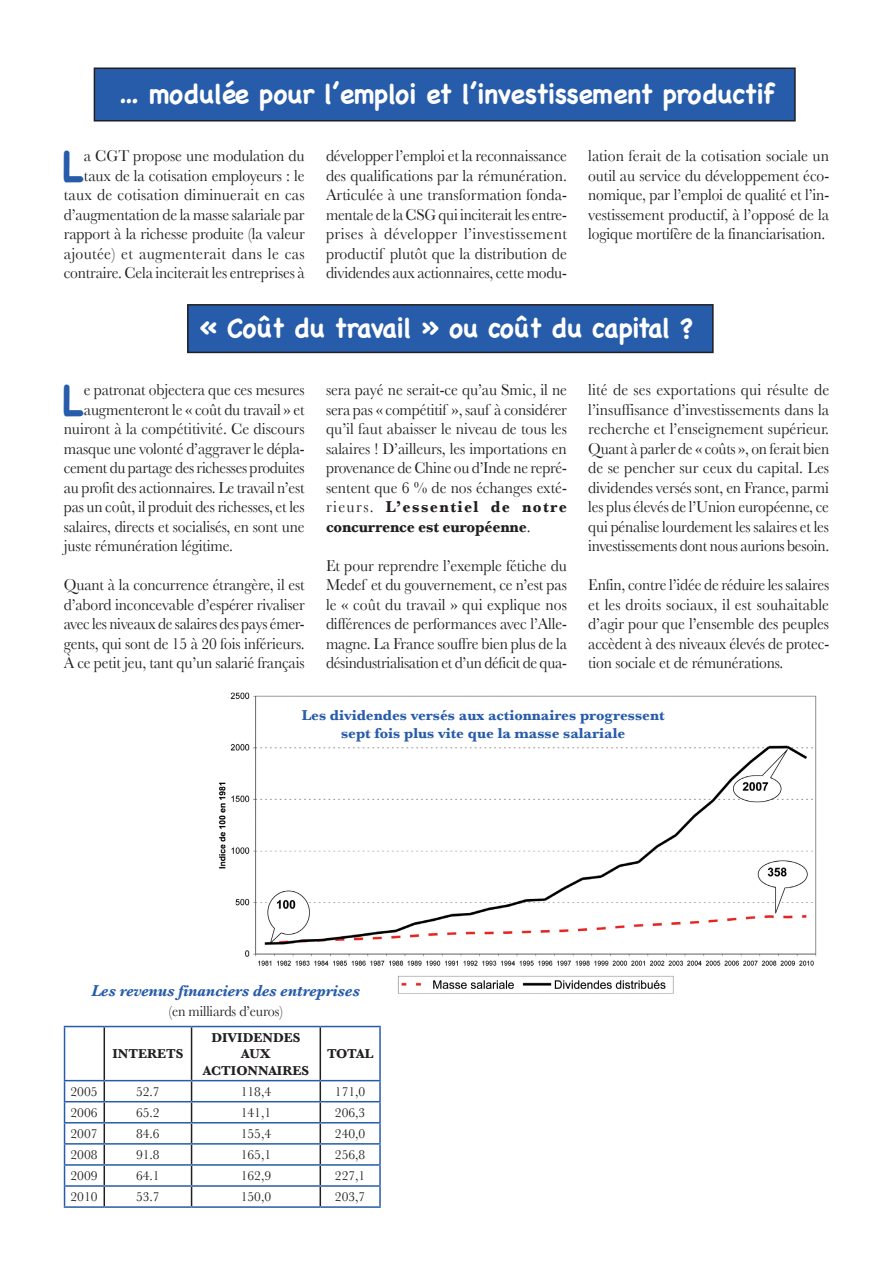
<style>
.page{position:relative;width:893px;height:1263px;background:#fff}
.page>*{position:absolute;margin:0;border:0;box-sizing:border-box;transform-origin:0 0}
.texte{font:700 44.1px "Chalkboard";color:#275caa;scale:.94 1}
.titre_fiche{font:700 27px "Chalkboard";letter-spacing:-.015em;color:#fff}
.texte-2{font:16.5px/19.5px "Baskerville";letter-spacing:-.01em;color:#231f20;text-align:justify;scale:.94 1}
.texte-3{font:16.5px/19.5px "Baskerville";letter-spacing:-.01em;color:#231f20;text-align:justify;scale:.95 1}
.texte-4{font:16.5px "Baskerville";letter-spacing:-.01em;color:#231f20;scale:.93 1}
.texte-5{font:italic 700 16.5px "Baskerville";letter-spacing:-.01em;color:#275caa;scale:.94 1}
.t1{font:700 15px/18px "Baskerville";color:#275caa;text-align:center}
.texte-6{font:15px "Baskerville";letter-spacing:-.01em;color:#231f20;scale:.94 1}
.t2{font:13.5px "Baskerville";color:#231f20}
.t3{font:700 13.5px/16.5px "Baskerville";color:#231f20;text-align:center}
.s1{font-weight:700}
</style>
<div class="page">
<div style="left:188px;top:305px;width:525px;height:47px;background:#275caa"></div>
<div style="left:187px;top:304px;width:527px;height:49px;border:2px solid #231f20"></div>
<div style="left:94px;top:68px;width:701px;height:53px;background:#275caa"></div>
<div style="left:94px;top:68px;width:702px;height:54px;border:2px solid #231f20"></div>
<img style="left:219px;top:692px;width:598px;height:302px">
<hr style="left:104px;top:1027px;width:1px;height:53px;background:#231f20">
<hr style="left:191px;top:1027px;width:1px;height:53px;background:#231f20">
<hr style="left:320px;top:1027px;width:1px;height:53px;background:#231f20">
<svg style="left:104px;top:1081px;width:1px;height:125px"></svg>
<svg style="left:191px;top:1081px;width:1px;height:125px"></svg>
<svg style="left:320px;top:1081px;width:1px;height:125px"></svg>
<hr style="left:64px;top:1026px;width:40px;height:1px;background:#275caa">
<hr style="left:64px;top:1027px;width:1px;height:53px;background:#275caa">
<hr style="left:104px;top:1026px;width:88px;height:1px;background:#275caa">
<hr style="left:192px;top:1026px;width:128px;height:1px;background:#275caa">
<hr style="left:320px;top:1026px;width:61px;height:1px;background:#275caa">
<hr style="left:379px;top:1027px;width:2px;height:53px;background:#275caa">
<hr style="left:64px;top:1080px;width:40px;height:1px;background:#275caa">
<hr style="left:104px;top:1080px;width:88px;height:1px;background:#275caa">
<hr style="left:192px;top:1080px;width:128px;height:1px;background:#275caa">
<hr style="left:320px;top:1080px;width:61px;height:1px;background:#275caa">
<hr style="left:379px;top:1081px;width:2px;height:20px;background:#275caa">
<hr style="left:64px;top:1101px;width:40px;height:1px;background:#275caa">
<hr style="left:104px;top:1101px;width:88px;height:1px;background:#275caa">
<hr style="left:192px;top:1101px;width:128px;height:1px;background:#275caa">
<hr style="left:320px;top:1101px;width:61px;height:1px;background:#275caa">
<hr style="left:379px;top:1102px;width:2px;height:20px;background:#275caa">
<hr style="left:64px;top:1122px;width:40px;height:1px;background:#275caa">
<hr style="left:104px;top:1122px;width:88px;height:1px;background:#275caa">
<hr style="left:192px;top:1122px;width:128px;height:1px;background:#275caa">
<hr style="left:320px;top:1122px;width:61px;height:1px;background:#275caa">
<hr style="left:379px;top:1123px;width:2px;height:20px;background:#275caa">
<hr style="left:64px;top:1143px;width:40px;height:1px;background:#275caa">
<hr style="left:104px;top:1143px;width:88px;height:1px;background:#275caa">
<hr style="left:192px;top:1143px;width:128px;height:1px;background:#275caa">
<hr style="left:320px;top:1143px;width:61px;height:1px;background:#275caa">
<hr style="left:379px;top:1144px;width:2px;height:20px;background:#275caa">
<hr style="left:64px;top:1164px;width:40px;height:2px;background:#275caa">
<hr style="left:104px;top:1164px;width:88px;height:2px;background:#275caa">
<hr style="left:192px;top:1164px;width:128px;height:2px;background:#275caa">
<hr style="left:320px;top:1164px;width:61px;height:2px;background:#275caa">
<hr style="left:64px;top:1185px;width:40px;height:2px;background:#275caa">
<svg style="left:64px;top:1081px;width:1px;height:125px"></svg>
<hr style="left:104px;top:1185px;width:88px;height:2px;background:#275caa">
<hr style="left:192px;top:1185px;width:128px;height:2px;background:#275caa">
<hr style="left:320px;top:1185px;width:61px;height:2px;background:#275caa">
<svg style="left:379px;top:1166px;width:2px;height:40px"></svg>
<hr style="left:64px;top:1206px;width:40px;height:2px;background:#275caa">
<hr style="left:104px;top:1206px;width:88px;height:2px;background:#275caa">
<hr style="left:192px;top:1206px;width:128px;height:2px;background:#275caa">
<hr style="left:320px;top:1206px;width:61px;height:2px;background:#275caa">
<p class="titre_fiche" style="left:118px;top:78px;width:658px">… modulée pour l’emploi et l’investissement productif</p>
<p class="texte-2" style="left:64px;top:146px;width:258px;text-align:right">a CGT propose une modulation du taux de la cotisation employeurs : le taux de cotisation diminuerait en cas d’augmentation de la masse salariale par rapport à la richesse produite (la valeur ajoutée) et augmenterait dans le cas contraire. Cela inciterait les entreprises à</p>
<p class="texte-2" style="left:326px;top:146px;width:258px">développer l’emploi et la reconnaissance des qualifications par la rémunération.<br>Articulée à une transformation fonda&shy;mentale de la CSG qui inciterait les entre&shy;prises à développer l’investissement productif plutôt que la distribution de dividendes aux actionnaires, cette modu-</p>
<p class="texte-3" style="left:588px;top:146px;width:255px">lation ferait de la cotisation sociale un outil au service du développement éco&shy;nomique, par l’emploi de qualité et l’in&shy;vestissement productif, à l’opposé de la logique mortifère de la financiarisation.</p>
<p class="titre_fiche" style="left:199px;top:312px;width:496px">« Coût du travail » ou coût du capital ?</p>
<p class="texte" style="left:62px;top:374px;width:25px">L</p>
<p class="texte-2" style="left:84px;top:380px;width:236px">e patronat objectera que ces mesures</p>
<p class="texte" style="left:62px;top:140px;width:25px">L</p>
<p class="texte-2" style="left:326px;top:380px;width:258px">sera payé ne serait-ce qu’au Smic, il ne sera pas « compétitif », sauf à considérer qu’il faut abaisser le niveau de tous les salaires ! D’ailleurs, les importations en provenance de Chine ou d’Inde ne repré&shy;sentent que 6 % de nos échanges exté&shy;rieurs. <span class="s1">L’essentiel de notre concurrence est européenne</span>.</p>
<p class="texte-2" style="left:326px;top:556px;width:258px">Et pour reprendre l’exemple fétiche du Medef et du gouvernement, ce n’est pas le « coût du travail » qui explique nos différences de performances avec l’Alle&shy;magne. La France souffre bien plus de la désindustrialisation et d’un déficit de qua-</p>
<p class="texte-3" style="left:588px;top:380px;width:255px">lité de ses exportations qui résulte de l’insuffisance d’investissements dans la recherche et l’enseignement supérieur.<br>Quant à parler de « coûts », on ferait bien de se pencher sur ceux du capital. Les dividendes versés sont, en France, parmi les plus élevés de l’Union européenne, ce qui pénalise lourdement les salaires et les investissements dont nous aurions besoin.</p>
<p class="texte-2" style="left:588px;top:575px;width:258px">Enfin, contre l’idée de réduire les salaires et les droits sociaux, il est souhaitable d’agir pour que l’ensemble des peuples accèdent à des niveaux élevés de protec&shy;tion sociale et de rémunérations.</p>
<p class="texte-2" style="left:84px;top:400px;width:236px">augmenteront le « coût du travail » et</p>
<p class="texte-3" style="left:64px;top:419px;width:255px">nuiront à la compétitivité. Ce discours</p>
<p class="texte-2" style="left:64px;top:439px;width:258px">masque une volonté d’aggraver le dépla-</p>
<p class="texte-4" style="left:64px;top:458px;width:261px">cement du partage des richesses produites</p>
<p class="texte-2" style="left:64px;top:478px;width:258px">au profit des actionnaires. Le travail n’est</p>
<p class="texte-2" style="left:64px;top:497px;width:258px">pas un coût, il produit des richesses, et les</p>
<p class="texte-2" style="left:64px;top:517px;width:258px">salaires, directs et socialisés, en sont une</p>
<p class="texte-2" style="left:64px;top:536px;width:182px">juste rémunération légitime.</p>
<p class="texte-2" style="left:64px;top:575px;width:258px">Quant à la concurrence étrangère, il est d’abord inconcevable d’espérer rivaliser avec les niveaux de salaires des pays émer&shy;gents, qui sont de 15 à 20 fois inférieurs.<br>À ce petit jeu, tant qu’un salarié français</p>
<p class="t1" style="left:302px;top:706px;width:364px">Les dividendes versés aux actionnaires progressent sept fois plus vite que la masse salariale</p>
<p class="texte-5" style="left:92px;top:981px;width:287px">Les revenus financiers des entreprises</p>
<p class="texte-6" style="left:169px;top:1002px;width:123px">(en milliards d’euros)</p>
<p class="t3" style="left:112px;top:1045px;width:73px">INTERETS</p>
<p class="t3" style="left:203px;top:1029px;width:108px">DIVIDENDES<br>AUX<br>ACTIONNAIRES</p>
<p class="t3" style="left:327px;top:1045px;width:48px">TOTAL</p>
<p class="t2" style="left:71px;top:1083px;width:28px">2005</p>
<p class="t2" style="left:136px;top:1083px;width:25px">52.7</p>
<p class="t2" style="left:241px;top:1083px;width:32px">118,4</p>
<p class="t2" style="left:335px;top:1083px;width:32px">171,0</p>
<p class="t2" style="left:71px;top:1104px;width:28px">2006</p>
<p class="t2" style="left:136px;top:1104px;width:25px">65.2</p>
<p class="t2" style="left:241px;top:1104px;width:32px">141,1</p>
<p class="t2" style="left:335px;top:1104px;width:32px">206,3</p>
<p class="t2" style="left:71px;top:1125px;width:28px">2007</p>
<p class="t2" style="left:136px;top:1125px;width:25px">84.6</p>
<p class="t2" style="left:241px;top:1125px;width:32px">155,4</p>
<p class="t2" style="left:335px;top:1125px;width:32px">240,0</p>
<p class="t2" style="left:71px;top:1146px;width:28px">2008</p>
<p class="t2" style="left:136px;top:1146px;width:25px">91.8</p>
<p class="t2" style="left:241px;top:1146px;width:32px">165,1</p>
<p class="t2" style="left:335px;top:1146px;width:32px">256,8</p>
<p class="t2" style="left:71px;top:1168px;width:28px">2009</p>
<p class="t2" style="left:136px;top:1168px;width:25px">64.1</p>
<p class="t2" style="left:241px;top:1168px;width:32px">162,9</p>
<p class="t2" style="left:335px;top:1168px;width:32px">227,1</p>
<p class="t2" style="left:71px;top:1189px;width:28px">2010</p>
<p class="t2" style="left:136px;top:1189px;width:25px">53.7</p>
<p class="t2" style="left:241px;top:1189px;width:32px">150,0</p>
<p class="t2" style="left:335px;top:1189px;width:32px">203,7</p>
</div>
